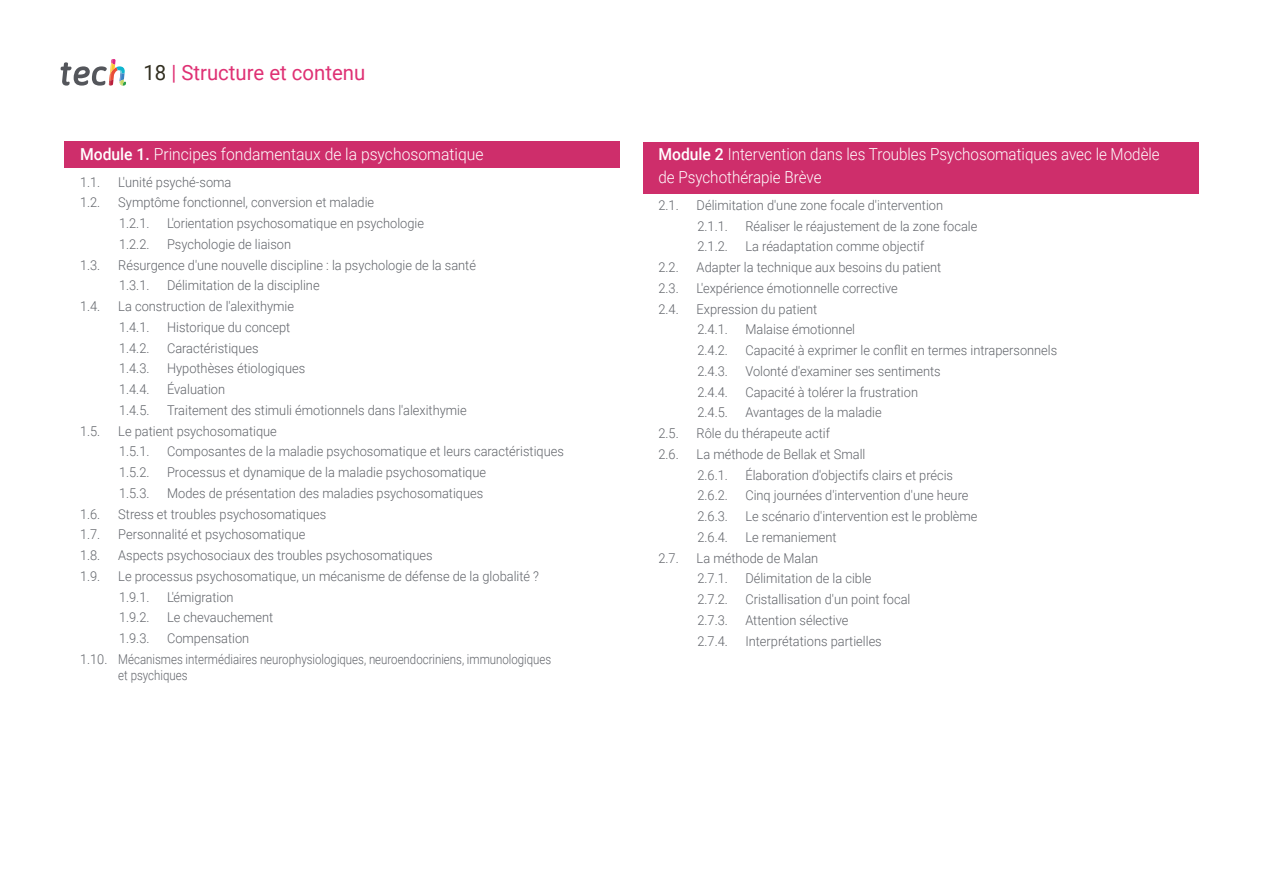
<style>
.page{position:relative;width:1263px;height:893px;background:#fff}
.page>*{position:absolute;margin:0;border:0;box-sizing:border-box;transform-origin:0 0}
.t1{font:21px "Roboto";color:#df3174}
.t2{font:300 16.5px/22.5px "Roboto";color:#fff;scale:.92 1}
.t3{font:300 16.5px "Roboto";color:#fff;scale:.95 1}
.t4{font:300 13.5px/20.7px "Roboto";color:#61646a;scale:.95 1}
.t5{font:300 13.5px "Roboto";color:#61646a;scale:.85 1}
.s1{color:#312e20}
.s2{font-weight:500}
</style>
<div class="page">
<div style="left:64px;top:141px;width:555px;height:27px;background:#ce2e6b"></div>
<div style="left:643px;top:142px;width:556px;height:51px;background:#ce2e6b"></div>
<svg style="left:61px;top:59px;width:65px;height:27px"></svg>
<h1 class="t1" style="left:144px;top:57px;width:223px"><span class="s1">18</span> | Structure et contenu</h1>
<p class="t3" style="left:80px;top:142px;width:426px"><span class="s2">Module 1.</span> Principes fondamentaux de la psychosomatique</p>
<p class="t4" style="left:80px;top:171px;width:23px">1.1.</p>
<p class="t4" style="left:118px;top:171px;width:121px">L'unité psyché-soma</p>
<p class="t4" style="left:80px;top:192px;width:23px">1.2.</p>
<p class="t4" style="left:118px;top:192px;width:271px">Symptôme fonctionnel, conversion et maladie<br>1.2.1.</p>
<p class="t4" style="left:167px;top:212px;width:272px">L'orientation psychosomatique en psychologie</p>
<p class="t4" style="left:119px;top:233px;width:34px">1.2.2.</p>
<p class="t4" style="left:167px;top:233px;width:132px">Psychologie de liaison</p>
<p class="t4" style="left:80px;top:254px;width:23px">1.3.</p>
<p class="t4" style="left:118px;top:254px;width:378px">Résurgence d'une nouvelle discipline : la psychologie de la santé<br>1.3.1.</p>
<p class="t4" style="left:167px;top:275px;width:162px">Délimitation de la discipline</p>
<p class="t4" style="left:80px;top:295px;width:23px">1.4.</p>
<p class="t4" style="left:118px;top:295px;width:186px">La construction de l'alexithymie<br>1.4.1.</p>
<p class="t4" style="left:167px;top:316px;width:131px">Historique du concept</p>
<p class="t4" style="left:119px;top:337px;width:34px">1.4.2.</p>
<p class="t4" style="left:167px;top:337px;width:98px">Caractéristiques</p>
<p class="t4" style="left:119px;top:358px;width:34px">1.4.3.</p>
<p class="t4" style="left:167px;top:358px;width:147px">Hypothèses étiologiques</p>
<p class="t4" style="left:119px;top:378px;width:34px">1.4.4.</p>
<p class="t4" style="left:167px;top:378px;width:63px">Évaluation</p>
<p class="t4" style="left:119px;top:399px;width:34px">1.4.5.</p>
<p class="t4" style="left:167px;top:399px;width:317px">Traitement des stimuli émotionnels dans l'alexithymie</p>
<p class="t4" style="left:80px;top:420px;width:23px">1.5.</p>
<p class="t4" style="left:118px;top:420px;width:168px">Le patient psychosomatique<br>1.5.1.</p>
<p class="t4" style="left:167px;top:441px;width:419px">Composantes de la maladie psychosomatique et leurs caractéristiques</p>
<p class="t4" style="left:119px;top:461px;width:34px">1.5.2.</p>
<p class="t4" style="left:167px;top:461px;width:337px">Processus et dynamique de la maladie psychosomatique</p>
<p class="t4" style="left:119px;top:482px;width:34px">1.5.3.</p>
<p class="t4" style="left:167px;top:482px;width:334px">Modes de présentation des maladies psychosomatiques</p>
<p class="t4" style="left:80px;top:503px;width:23px">1.6.</p>
<p class="t4" style="left:118px;top:503px;width:220px">Stress et troubles psychosomatiques</p>
<p class="t4" style="left:80px;top:524px;width:23px">1.7.</p>
<p class="t4" style="left:118px;top:524px;width:198px">Personnalité et psychosomatique</p>
<p class="t4" style="left:80px;top:544px;width:23px">1.8.</p>
<p class="t4" style="left:118px;top:544px;width:332px">Aspects psychosociaux des troubles psychosomatiques</p>
<p class="t4" style="left:80px;top:565px;width:23px">1.9.</p>
<p class="t4" style="left:118px;top:565px;width:444px">Le processus psychosomatique, un mécanisme de défense de la globalité ?<br>1.9.1.</p>
<p class="t4" style="left:167px;top:586px;width:72px">L'émigration</p>
<p class="t4" style="left:119px;top:607px;width:34px">1.9.2.</p>
<p class="t4" style="left:167px;top:607px;width:113px">Le chevauchement</p>
<p class="t4" style="left:119px;top:627px;width:34px">1.9.3.</p>
<p class="t4" style="left:80px;top:627px;width:498px;text-indent:87px">Compensation<br>1.10. Mécanismes intermédiaires neurophysiologiques, neuroendocriniens, immunologiques</p>
<p class="t5" style="left:118px;top:666px;width:83px">et psychiques</p>
<p class="t2" style="left:658px;top:142px;width:546px"><span class="s2">Module 2</span> Intervention dans les Troubles Psychosomatiques avec le Modèle de Psychothérapie Brève</p>
<p class="t4" style="left:658px;top:194px;width:23px">2.1.</p>
<p class="t4" style="left:697px;top:194px;width:261px">Délimitation d'une zone focale d'intervention<br>2.1.1.</p>
<p class="t4" style="left:745px;top:215px;width:246px">Réaliser le réajustement de la zone focale</p>
<p class="t4" style="left:697px;top:236px;width:34px">2.1.2.</p>
<p class="t4" style="left:745px;top:236px;width:190px">La réadaptation comme objectif</p>
<p class="t4" style="left:658px;top:256px;width:23px">2.2.</p>
<p class="t4" style="left:697px;top:256px;width:259px">Adapter la technique aux besoins du patient</p>
<p class="t4" style="left:658px;top:277px;width:23px">2.3.</p>
<p class="t4" style="left:697px;top:277px;width:213px">L'expérience émotionnelle corrective</p>
<p class="t4" style="left:658px;top:298px;width:23px">2.4.</p>
<p class="t4" style="left:697px;top:298px;width:129px">Expression du patient<br>2.4.1.</p>
<p class="t4" style="left:745px;top:319px;width:117px">Malaise émotionnel</p>
<p class="t4" style="left:697px;top:339px;width:34px">2.4.2.</p>
<p class="t4" style="left:745px;top:339px;width:330px">Capacité à exprimer le conflit en termes intrapersonnels</p>
<p class="t4" style="left:697px;top:360px;width:34px">2.4.3.</p>
<p class="t4" style="left:745px;top:360px;width:207px">Volonté d'examiner ses sentiments</p>
<p class="t4" style="left:697px;top:381px;width:34px">2.4.4.</p>
<p class="t4" style="left:745px;top:381px;width:183px">Capacité à tolérer la frustration</p>
<p class="t4" style="left:697px;top:402px;width:34px">2.4.5.</p>
<p class="t4" style="left:745px;top:402px;width:145px">Avantages de la maladie</p>
<p class="t4" style="left:658px;top:422px;width:23px">2.5.</p>
<p class="t4" style="left:697px;top:422px;width:142px">Rôle du thérapeute actif</p>
<p class="t4" style="left:658px;top:443px;width:23px">2.6.</p>
<p class="t4" style="left:697px;top:443px;width:179px">La méthode de Bellak et Small<br>2.6.1.</p>
<p class="t4" style="left:745px;top:464px;width:220px">Élaboration d'objectifs clairs et précis</p>
<p class="t4" style="left:697px;top:485px;width:34px">2.6.2.</p>
<p class="t4" style="left:745px;top:485px;width:236px">Cinq journées d'intervention d'une heure</p>
<p class="t4" style="left:697px;top:505px;width:34px">2.6.3.</p>
<p class="t4" style="left:745px;top:505px;width:246px">Le scénario d'intervention est le problème</p>
<p class="t4" style="left:697px;top:526px;width:34px">2.6.4.</p>
<p class="t4" style="left:745px;top:526px;width:98px">Le remaniement</p>
<p class="t4" style="left:658px;top:547px;width:23px">2.7.</p>
<p class="t4" style="left:697px;top:547px;width:129px">La méthode de Malan<br>2.7.1.</p>
<p class="t4" style="left:745px;top:568px;width:134px">Délimitation de la cible</p>
<p class="t4" style="left:697px;top:588px;width:34px">2.7.2.</p>
<p class="t4" style="left:745px;top:588px;width:175px">Cristallisation d'un point focal</p>
<p class="t4" style="left:697px;top:609px;width:34px">2.7.3.</p>
<p class="t4" style="left:745px;top:609px;width:110px">Attention sélective</p>
<p class="t4" style="left:697px;top:630px;width:34px">2.7.4.</p>
<p class="t4" style="left:745px;top:630px;width:145px">Interprétations partielles</p>
</div>
